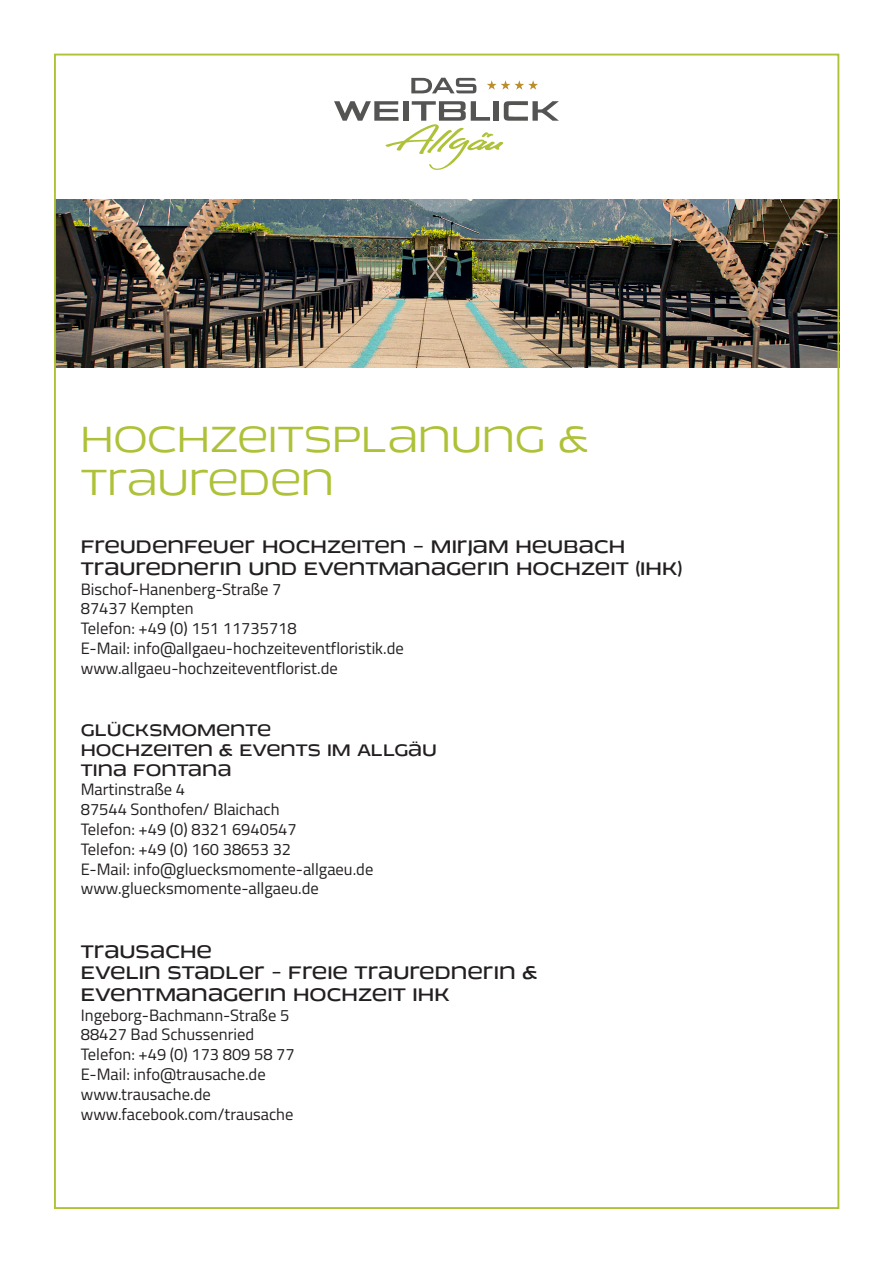
<style>
.page{position:relative;width:893px;height:1263px;background:#fff}
.page>*{position:absolute;margin:0;border:0;box-sizing:border-box;transform-origin:0 0}
.t1{font:36px "EXT Unicase 400";color:#aec137}
.t2{font:18px/21.6px "EXT Unicase 600";color:#231f20}
.t3{font:16.5px/19.8px "Titillium Web";color:#231f20}
.t4{font:16.5px "EXT Unicase 600";color:#231f20}
</style>
<div class="page">
<img style="left:57px;top:200px;width:779px;height:168px">
<svg style="left:487px;top:80px;width:51px;height:10px"></svg>
<svg style="left:411px;top:78px;width:65px;height:15px"></svg>
<svg style="left:334px;top:101px;width:225px;height:69px"></svg>
<p class="t1" style="left:81px;top:418px;width:510px">HOCHZEITSPLANUNG &amp;</p>
<p class="t1" style="left:81px;top:461px;width:255px">TRAUREDEN</p>
<p class="t2" style="left:81px;top:536px;width:546px">FREUDENFEUER HOCHZEITEN – MIRJAM HEUBACH</p>
<p class="t2" style="left:81px;top:557px;width:603px">TRAUREDNERIN UND EVENTMANAGERIN HOCHZEIT (IHK)</p>
<p class="t3" style="left:81px;top:578px;width:202px">Bischof-Hanenberg-Straße 7</p>
<p class="t3" style="left:81px;top:598px;width:217px">87437 Kempten<br>Telefon: +49 (0) 151 11735718</p>
<p class="t3" style="left:81px;top:637px;width:325px">E-Mail: info@allgaeu-hochzeiteventfloristik.de</p>
<p class="t3" style="left:81px;top:657px;width:258px">www.allgaeu-hochzeiteventflorist.de</p>
<p class="t4" style="left:81px;top:720px;width:192px">GLÜCKSMOMENTE</p>
<p class="t4" style="left:81px;top:740px;width:358px">HOCHZEITEN &amp; EVENTS IM ALLGÄU</p>
<p class="t4" style="left:81px;top:760px;width:152px">TINA FONTANA</p>
<p class="t3" style="left:81px;top:779px;width:106px">Martinstraße 4</p>
<p class="t3" style="left:81px;top:799px;width:200px">87544 Sonthofen/ Blaichach</p>
<p class="t3" style="left:81px;top:818px;width:217px">Telefon: +49 (0) 8321 6940547</p>
<p class="t3" style="left:81px;top:838px;width:212px">Telefon: +49 (0) 160 38653 32</p>
<p class="t3" style="left:81px;top:858px;width:294px">E-Mail: info@gluecksmomente-allgaeu.de</p>
<p class="t3" style="left:81px;top:878px;width:239px">www.gluecksmomente-allgaeu.de</p>
<p class="t2" style="left:81px;top:940px;width:133px">TRAUSACHE</p>
<p class="t2" style="left:81px;top:962px;width:458px">EVELIN STADLER - FREIE TRAUREDNERIN &amp;<br>EVENTMANAGERIN HOCHZEIT IHK</p>
<p class="t3" style="left:81px;top:1004px;width:210px">Ingeborg-Bachmann-Straße 5</p>
<p class="t3" style="left:81px;top:1024px;width:175px">88427 Bad Schussenried</p>
<p class="t3" style="left:81px;top:1044px;width:215px">Telefon: +49 (0) 173 809 58 77</p>
<p class="t3" style="left:81px;top:1063px;width:186px">E-Mail: info@trausache.de</p>
<p class="t3" style="left:81px;top:1083px;width:131px">www.trausache.de</p>
<p class="t3" style="left:81px;top:1103px;width:214px">www.facebook.com/trausache</p>
</div>
